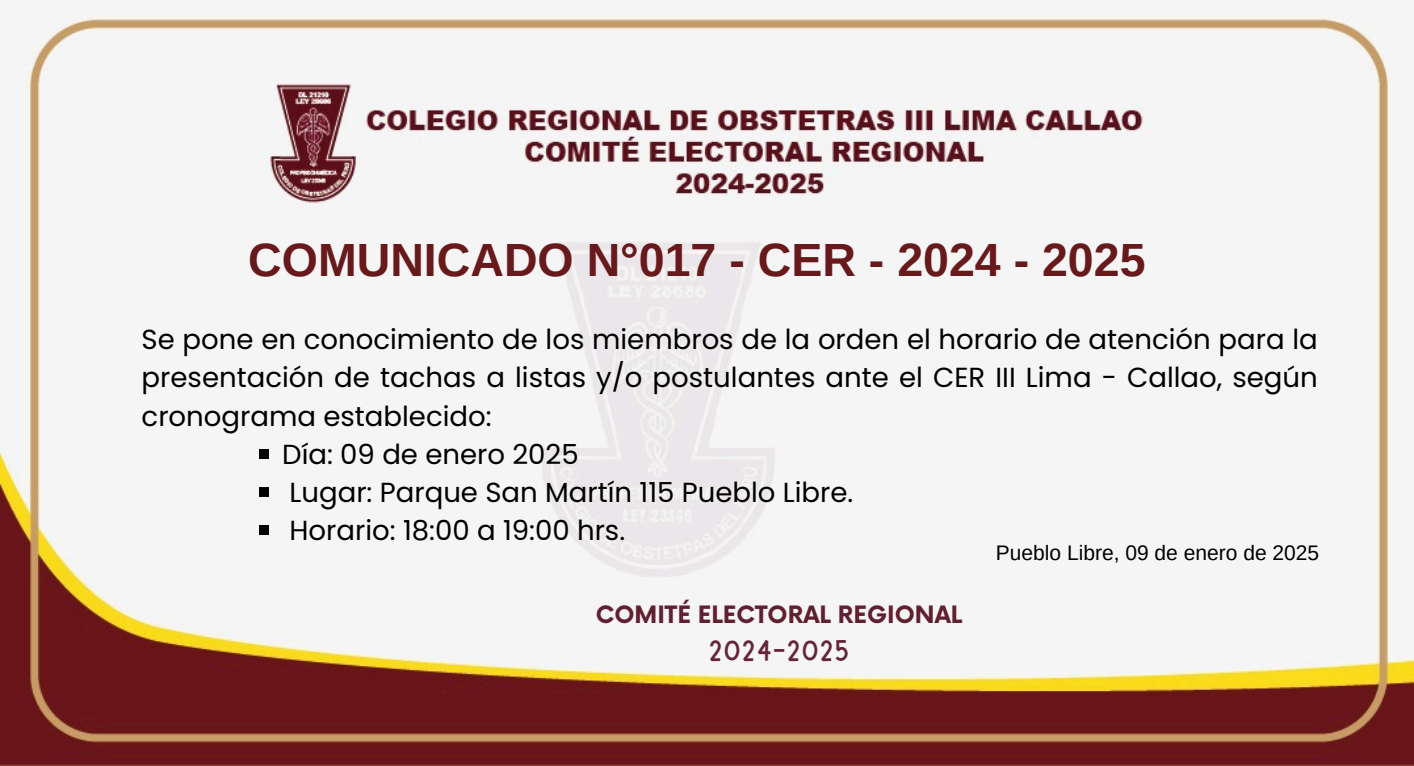
<style>
.page{position:relative;width:1414px;height:766px;background:#fff}
.page>*{position:absolute;margin:0;border:0;box-sizing:border-box;transform-origin:0 0}
.t1{font:700 46.55px "Arimo";color:#67191b}
.t2{font:29.22px "Marykate";letter-spacing:.055em;color:#642537}
.t3{font:27.47px/38.1px "Poppins";color:#000;text-align:justify}
.t4{font:700 23.28px "Now";color:#611f32}
.t5{font:21px "Arimo";color:#000}
</style>
<div class="page">
<img style="left:0;top:0;width:1414px;height:765px">
<div style="left:259px;top:449px;width:10px;height:10px;background:#000"></div>
<div style="left:259px;top:487px;width:10px;height:10px;background:#000"></div>
<div style="left:259px;top:525px;width:10px;height:10px;background:#000"></div>
<p class="t1" style="left:248px;top:233px;width:899px">COMUNICADO N°017 - CER - 2024 - 2025</p>
<p class="t3" style="left:142px;top:320px;width:1177px">Se pone en conocimiento de los miembros de la orden el horario de atención para la presentación de tachas a listas y/o postulantes ante el CER III Lima - Callao, según cronograma establecido:</p>
<h1 class="t3" style="left:282px;top:434px;width:298px">Día: 09 de enero 2025</h1>
<h2 class="t3" style="left:289px;top:473px;width:565px">Lugar: Parque San Martín 115 Pueblo Libre.</h2>
<p class="t3" style="left:289px;top:511px;width:337px">Horario: 18:00 a 19:00 hrs.</p>
<h3 class="t4" style="left:596px;top:601px;width:368px">COMITÉ ELECTORAL REGIONAL</h3>
<h2 class="t2" style="left:709px;top:631px;width:141px">2024-2025</h2>
<p class="t5" style="left:996px;top:541px;width:325px">Pueblo Libre, 09 de enero de 2025</p>
</div>
